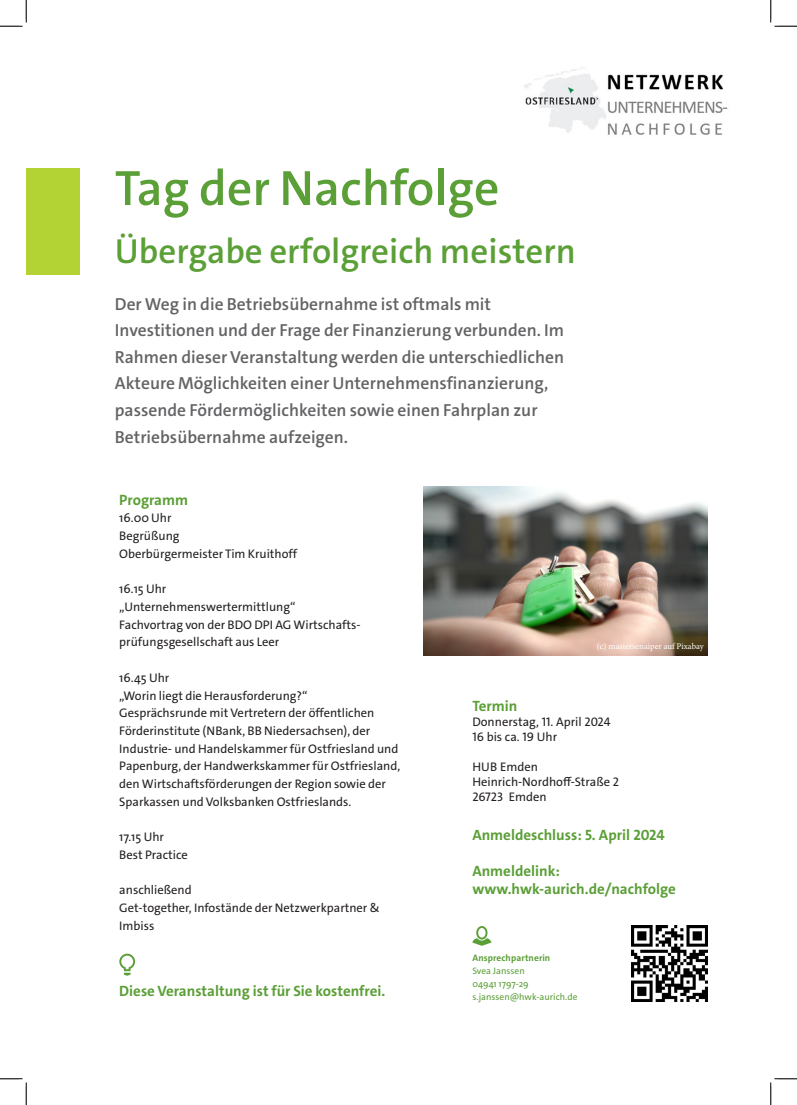
<style>
.page{position:relative;width:797px;height:1105px;background:#fff}
.page>*{position:absolute;margin:0;border:0;box-sizing:border-box;transform-origin:0 0}
.A4_Überschrift_40pt{font:600 50px "The Sans C4 s";color:#5b9f37}
.A4_Überschrift_40pt-2{font:600 35px "The Sans C4 s";color:#5b9f37}
.A4_Intro_14pt{font:600 17.5px/26.6px "The Sans C4 s";color:#636366}
.A4_Marginaltext_8pt{font:700 15px "The Sans C4 s";color:#5b9f37}
.A4_Überschrift_10pt{font:700 15px "The Sans C4 s";color:#5b9f37}
.A4_Überschrift_10pt-2{font:12.5px/17.8px "The Sans C4 s";color:#231f20}
.DIN_lang_Marginaltext_7_5pt{font:9.38px "The Sans C4 s";color:#5b9f37}
.DIN_lang_Marginaltext_7_5pt-2{font:700 9.38px "The Sans C4 s";letter-spacing:.01em;color:#5b9f37}
.t1{font:8.75px "Minion Pro";letter-spacing:-.005em;color:#fff}
</style>
<div class="page">
<div style="left:26px;top:168px;width:53px;height:106px;background:#b3d234"></div>
<img style="left:423px;top:487px;width:284px;height:168px">
<img style="left:631px;top:925px;width:76px;height:76px">
<svg style="left:472px;top:926px;width:19px;height:20px"></svg>
<svg style="left:119px;top:954px;width:16px;height:22px"></svg>
<img style="left:524px;top:68px;width:204px;height:67px">
<svg style="left:0;top:0;width:27px;height:27px"></svg>
<svg style="left:0;top:1078px;width:27px;height:27px"></svg>
<svg style="left:770px;top:0;width:27px;height:27px"></svg>
<svg style="left:770px;top:1078px;width:27px;height:27px"></svg>
<p class="A4_Überschrift_40pt" style="left:115px;top:156px;width:386px">Tag der Nachfolge</p>
<p class="A4_Überschrift_40pt-2" style="left:115px;top:228px;width:462px">Übergabe erfolgreich meistern</p>
<p class="A4_Intro_14pt" style="left:115px;top:291px;width:451px">Der Weg in die Betriebsübernahme ist oftmals mit Investitionen und der Frage der Finanzierung verbunden. Im Rahmen dieser Veranstaltung werden die unterschiedlichen Akteure Möglichkeiten einer Unternehmensfinanzierung, passende Fördermöglichkeiten sowie einen Fahrplan zur Betriebsübernahme aufzeigen.</p>
<p class="A4_Überschrift_10pt" style="left:119px;top:490px;width:70px">Programm</p>
<p class="A4_Überschrift_10pt-2" style="left:119px;top:509px;width:179px">16.00 Uhr<br>Begrüßung<br>Oberbürgermeister Tim Kruithoff</p>
<p class="A4_Überschrift_10pt-2" style="left:119px;top:580px;width:178px">16.15 Uhr „Unternehmenswertermittlung“</p>
<p class="A4_Überschrift_10pt-2" style="left:119px;top:616px;width:243px">Fachvortrag von der BDO DPI AG Wirtschafts&shy;prüfungsgesellschaft aus Leer</p>
<p class="A4_Überschrift_10pt-2" style="left:119px;top:669px;width:52px">16.45 Uhr</p>
<p class="A4_Überschrift_10pt-2" style="left:119px;top:686px;width:190px">„Worin liegt die Herausforderung?“</p>
<p class="A4_Überschrift_10pt-2" style="left:119px;top:704px;width:282px">Gesprächsrunde mit Vertretern der öffentlichen Förderinstitute (NBank, BB Niedersachsen), der Industrie- und Handelskammer für Ostfriesland und Papenburg, der Handwerkskammer für Ostfriesland, den Wirtschaftsförderungen der Region sowie der Sparkassen und Volksbanken Ostfrieslands.</p>
<p class="A4_Überschrift_10pt-2" style="left:119px;top:828px;width:46px">17.15 Uhr</p>
<p class="A4_Überschrift_10pt-2" style="left:119px;top:846px;width:70px">Best Practice</p>
<p class="A4_Überschrift_10pt-2" style="left:119px;top:881px;width:74px">anschließend</p>
<p class="A4_Überschrift_10pt-2" style="left:119px;top:899px;width:262px">Get-together, Infostände der Netzwerkpartner &amp;<br>Imbiss</p>
<p class="t1" style="left:597px;top:640px;width:108px">(c) mastersenaiper auf Pixabay</p>
<p class="A4_Marginaltext_8pt" style="left:472px;top:696px;width:47px">Termin</p>
<p class="A4_Überschrift_10pt-2" style="left:472px;top:713px;width:140px">Donnerstag, 11. April 2024</p>
<p class="A4_Überschrift_10pt-2" style="left:472px;top:728px;width:86px">16 bis ca. 19 Uhr</p>
<p class="A4_Überschrift_10pt-2" style="left:472px;top:759px;width:148px;line-height:15px">HUB Emden<br>Heinrich-Nordhoff-Straße 2<br>26723 Emden</p>
<p class="A4_Marginaltext_8pt" style="left:472px;top:825px;width:194px">Anmeldeschluss: 5. April 2024</p>
<p class="A4_Marginaltext_8pt" style="left:472px;top:861px;width:89px">Anmeldelink:</p>
<p class="A4_Marginaltext_8pt" style="left:472px;top:879px;width:205px">www.hwk-aurich.de/nachfolge</p>
<p class="DIN_lang_Marginaltext_7_5pt-2" style="left:472px;top:951px;width:79px">Ansprechpartnerin</p>
<p class="DIN_lang_Marginaltext_7_5pt" style="left:472px;top:965px;width:54px">Svea Janssen</p>
<p class="DIN_lang_Marginaltext_7_5pt" style="left:472px;top:978px;width:58px">04941 1797-29</p>
<p class="A4_Marginaltext_8pt" style="left:119px;top:981px;width:267px">Diese Veranstaltung ist für Sie kostenfrei.</p>
<p class="DIN_lang_Marginaltext_7_5pt" style="left:472px;top:991px;width:107px">s.janssen@hwk-aurich.de</p>
</div>
